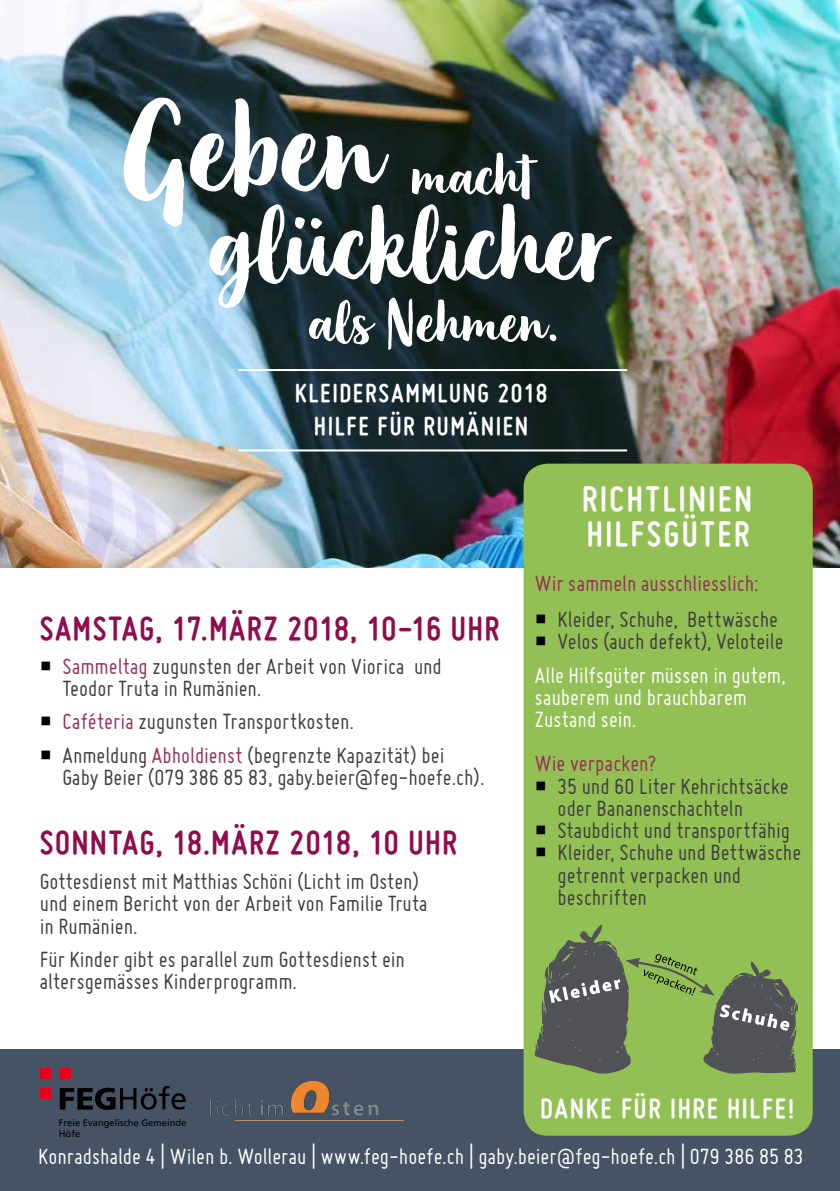
<style>
.page{position:relative;width:840px;height:1191px;background:#fff}
.page>*{position:absolute;margin:0;border:0;box-sizing:border-box;transform-origin:0 0}
.t1{font:136px "Organika Script";color:#fff}
.t2{font:113.4px "Organika Script";color:#fff}
.t3{font:63px "Organika Script";color:#fff}
.t4{font:700 38px/35.6px "Miso";letter-spacing:.06em;color:#fff}
.t5{font:700 36px "Miso";letter-spacing:.035em;color:#900d4d}
.t6{font:700 30px "Miso";letter-spacing:.06em;color:#fff}
.t7{font:700 28px/33.6px "Miso";letter-spacing:.06em;color:#fff;text-align:center}
.t8{font:24px/22.2px "Miso";color:#3e3d40}
.t9{font:24px/22.2px "Miso";color:#fff}
.t10{font:24px "Miso";letter-spacing:.005em;color:#992d58}
.t11{font:9.4px/11.4px "Frutiger LT";color:#000}
.s1{font-size:63px}
.s2{color:#992d58}
</style>
<div class="page">
<div style="left:0;top:1049px;width:839px;height:142px;background:#455364"></div>
<img style="left:210px;top:1080px;width:194px;height:41px">
<img style="left:0;top:0;width:839px;height:567px">
<div style="left:40px;top:1068px;width:10px;height:11px;background:#e2001a"></div>
<div style="left:60px;top:1068px;width:10px;height:11px;background:#e2001a"></div>
<div style="left:40px;top:1088px;width:10px;height:10px;background:#e2001a"></div>
<svg style="left:60px;top:1086px;width:126px;height:24px"></svg>
<div style="left:523px;top:463px;width:289px;height:672px;background:#92c054;border-radius:24px"></div>
<svg style="left:535px;top:925px;width:263px;height:149px"></svg>
<hr style="left:238px;top:369px;width:388px;height:2px;background:#fff">
<hr style="left:238px;top:449px;width:388px;height:2px;background:#fff">
<h1 class="t1" style="left:119px;top:67px;width:413px">Geben <span class="s1">macht</span></h1>
<h2 class="t2" style="left:206px;top:177px;width:403px">glücklicher</h2>
<h3 class="t3" style="left:307px;top:284px;width:252px">als Nehmen.</h3>
<p class="t7" style="left:294px;top:375px;width:254px">KLEIDERSAMMLUNG 2018<br>HILFE FÜR RUMÄNIEN</p>
<h3 class="t5" style="left:40px;top:607px;width:461px">SAMSTAG, 17.MÄRZ 2018, 10-16 UHR</h3>
<p class="t8" style="left:62px;top:654px;width:381px"><span class="s2">Sammeltag</span> zugunsten der Arbeit von Viorica und<br>Teodor Truta in Rumänien.</p>
<p class="t8" style="left:62px;top:704px;width:383px;line-height:33.6px"><span class="s2">Caféteria</span> zugunsten Transportkosten.<br>Anmeldung <span class="s2">Abholdienst</span> (begrenzte Kapazität) bei</p>
<p class="t8" style="left:62px;top:766px;width:423px">Gaby Beier (079 386 85 83, gaby.beier@feg-hoefe.ch).</p>
<h3 class="t5" style="left:40px;top:821px;width:418px">SONNTAG, 18.MÄRZ 2018, 10 UHR</h3>
<p class="t8" style="left:40px;top:870px;width:389px">Gottesdienst mit Matthias Schöni (Licht im Osten) und einem Bericht von der Arbeit von Familie Truta in Rumänien.</p>
<p class="t8" style="left:40px;top:948px;width:366px">Für Kinder gibt es parallel zum Gottesdienst ein altersgemässes Kinderprogramm.</p>
<h3 class="t4" style="left:581px;top:480px;width:172px">RICHTLINIEN<br>HILFSGÜTER</h3>
<p class="t10" style="left:534px;top:569px;width:225px">Wir sammeln ausschliesslich:</p>
<p class="t8" style="left:557px;top:607px;width:227px">Kleider, Schuhe, Bettwäsche<br>Velos (auch defekt), Veloteile</p>
<p class="t9" style="left:534px;top:663px;width:252px">Alle Hilfsgüter müssen in gutem, sauberem und brauchbarem<br>Zustand sein.</p>
<p class="t10" style="left:534px;top:750px;width:123px">Wie verpacken?</p>
<p class="t8" style="left:557px;top:774px;width:245px">35 und 60 Liter Kehrichtsäcke oder Bananenschachteln<br>Staubdicht und transportfähig<br>Kleider, Schuhe und Bettwäsche getrennt verpacken und beschriften</p>
<p class="t11" style="left:59px;top:1117px;width:129px">Freie Evangelische Gemeinde<br>Höfe</p>
<p class="t6" style="left:540px;top:1091px;width:255px">DANKE FÜR IHRE HILFE!</p>
<p class="t9" style="left:38px;top:1145px;width:766px">Konradshalde 4 | Wilen b. Wollerau | www.feg-hoefe.ch | gaby.beier@feg-hoefe.ch | 079 386 85 83</p>
</div>
